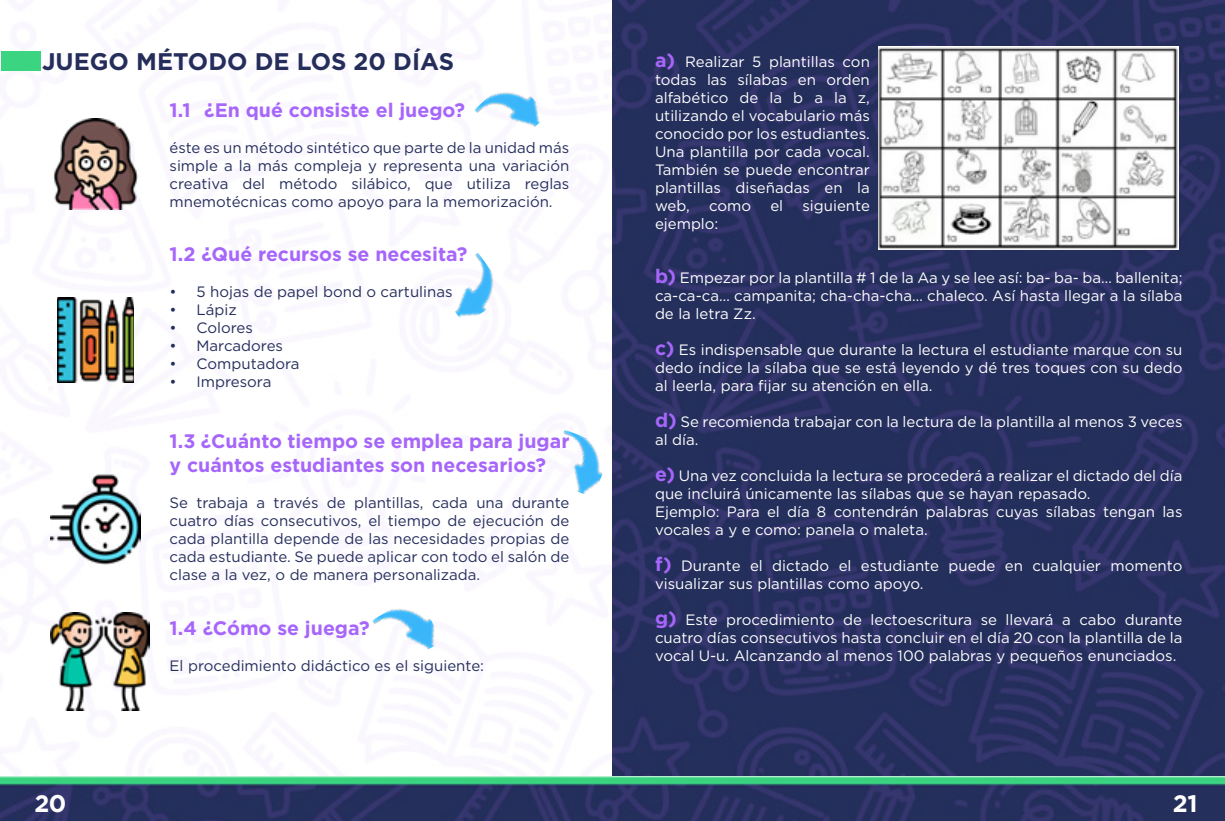
<style>
.page{position:relative;width:1225px;height:821px;background:#fff}
.page>*{position:absolute;margin:0;border:0;box-sizing:border-box;transform-origin:0 0}
.t1{font:700 24px "Gotham";color:#252d5b}
.t2{font:700 24px "Gotham";color:#fff}
.t3{font:700 19.5px/24px "Gotham";color:#a666fa}
.t4{font:15px/18px "Gotham";color:#fff;text-align:justify}
.t5{font:15px/18px "Gotham";color:#262e5c;text-align:justify}
.s1{font-weight:700;font-size:19.5px;color:#a666fa}
</style>
<div class="page">
<img style="left:0;top:775px;width:1225px;height:46px">
<img style="left:1px;top:0;width:1224px;height:775px">
<div style="left:1px;top:51px;width:40px;height:19px;background:#3bd480"></div>
<img style="left:474px;top:75px;width:74px;height:74px">
<img style="left:435px;top:252px;width:73px;height:73px">
<img style="left:546px;top:429px;width:66px;height:69px">
<img style="left:372px;top:594px;width:71px;height:72px">
<img style="left:51px;top:119px;width:90px;height:90px">
<img style="left:58px;top:298px;width:76px;height:84px">
<img style="left:51px;top:473px;width:90px;height:91px">
<img style="left:51px;top:612px;width:98px;height:98px">
<img style="left:878px;top:47px;width:300px;height:202px">
<h1 class="t1" style="left:42px;top:46px;width:414px">JUEGO MÉTODO DE LOS 20 DÍAS</h1>
<h2 class="t3" style="left:170px;top:98px;width:297px">1.1 ¿En qué consiste el juego?</h2>
<p class="t5" style="left:170px;top:138px;width:401px">éste es un método sintético que parte de la unidad más simple a la más compleja y representa una variación creativa del método silábico, que utiliza reglas mnemotécnicas como apoyo para la memorización.</p>
<h2 class="t3" style="left:170px;top:242px;width:299px">1.2 ¿Qué recursos se necesita?</h2>
<p class="t5" style="left:170px;top:282px;width:284px">• 5 hojas de papel bond o cartulinas</p>
<p class="t5" style="left:170px;top:300px;width:69px">• Lápiz</p>
<p class="t5" style="left:170px;top:318px;width:85px">• Colores</p>
<p class="t5" style="left:170px;top:336px;width:115px">• Marcadores</p>
<p class="t5" style="left:170px;top:354px;width:131px">• Computadora</p>
<p class="t5" style="left:170px;top:372px;width:103px">• Impresora</p>
<h2 class="t3" style="left:170px;top:429px;width:401px">1.3 ¿Cuánto tiempo se emplea para jugar y cuántos estudiantes son necesarios?</h2>
<p class="t5" style="left:170px;top:494px;width:401px">Se trabaja a través de plantillas, cada una durante cuatro días consecutivos, el tiempo de ejecución de cada plantilla depende de las necesidades propias de cada estudiante. Se puede aplicar con todo el salón de clase a la vez, o de manera personalizada.</p>
<h2 class="t3" style="left:170px;top:615px;width:201px">1.4 ¿Cómo se juega?</h2>
<p class="t5" style="left:170px;top:656px;width:316px">El procedimiento didáctico es el siguiente:</p>
<p class="t4" style="left:655px;top:52px;width:216px"><span class="s1">a)</span> Realizar 5 plantillas con todas las sílabas en orden alfabético de la b a la z, utilizando el vocabulario más conocido por los estudiantes.<br>Una plantilla por cada vocal.<br>También se puede encontrar plantillas diseñadas en la web,</p>
<p class="t4" style="left:709px;top:196px;width:43px">como</p>
<p class="t4" style="left:770px;top:196px;width:14px">el</p>
<p class="t4" style="left:802px;top:196px;width:69px">siguiente</p>
<p class="t4" style="left:655px;top:214px;width:65px">ejemplo:</p>
<p class="t4" style="left:655px;top:268px;width:529px"><span class="s1">b)</span> Empezar por la plantilla # 1 de la Aa y se lee así: ba- ba- ba… ballenita; ca-ca-ca… campanita; cha-cha-cha… chaleco. Así hasta llegar a la sílaba de la letra Zz.</p>
<p class="t4" style="left:655px;top:340px;width:529px"><span class="s1">c)</span> Es indispensable que durante la lectura el estudiante marque con su dedo índice la sílaba que se está leyendo y dé tres toques con su dedo al leerla, para fijar su atención en ella.</p>
<p class="t4" style="left:655px;top:412px;width:529px"><span class="s1">d)</span> Se recomienda trabajar con la lectura de la plantilla al menos 3 veces al día.</p>
<p class="t4" style="left:655px;top:466px;width:529px;text-align:left"><span class="s1">e)</span> Una vez concluida la lectura se procederá a realizar el dictado del día que incluirá únicamente las sílabas que se hayan repasado.<br>Ejemplo: Para el día 8 contendrán palabras cuyas sílabas tengan las vocales a y e como: panela o maleta.</p>
<p class="t4" style="left:655px;top:556px;width:529px"><span class="s1">f)</span> Durante el dictado el estudiante puede en cualquier momento visualizar sus plantillas como apoyo.</p>
<p class="t4" style="left:655px;top:610px;width:529px"><span class="s1">g)</span> Este procedimiento de lectoescritura se llevará a cabo durante cuatro días consecutivos hasta concluir en el día 20 con la plantilla de la vocal U-u. Alcanzando al menos 100 palabras y pequeños enunciados.</p>
<h1 class="t2" style="left:35px;top:790px;width:33px">20</h1>
<h1 class="t2" style="left:1172px;top:790px;width:27px">21</h1>
</div>
